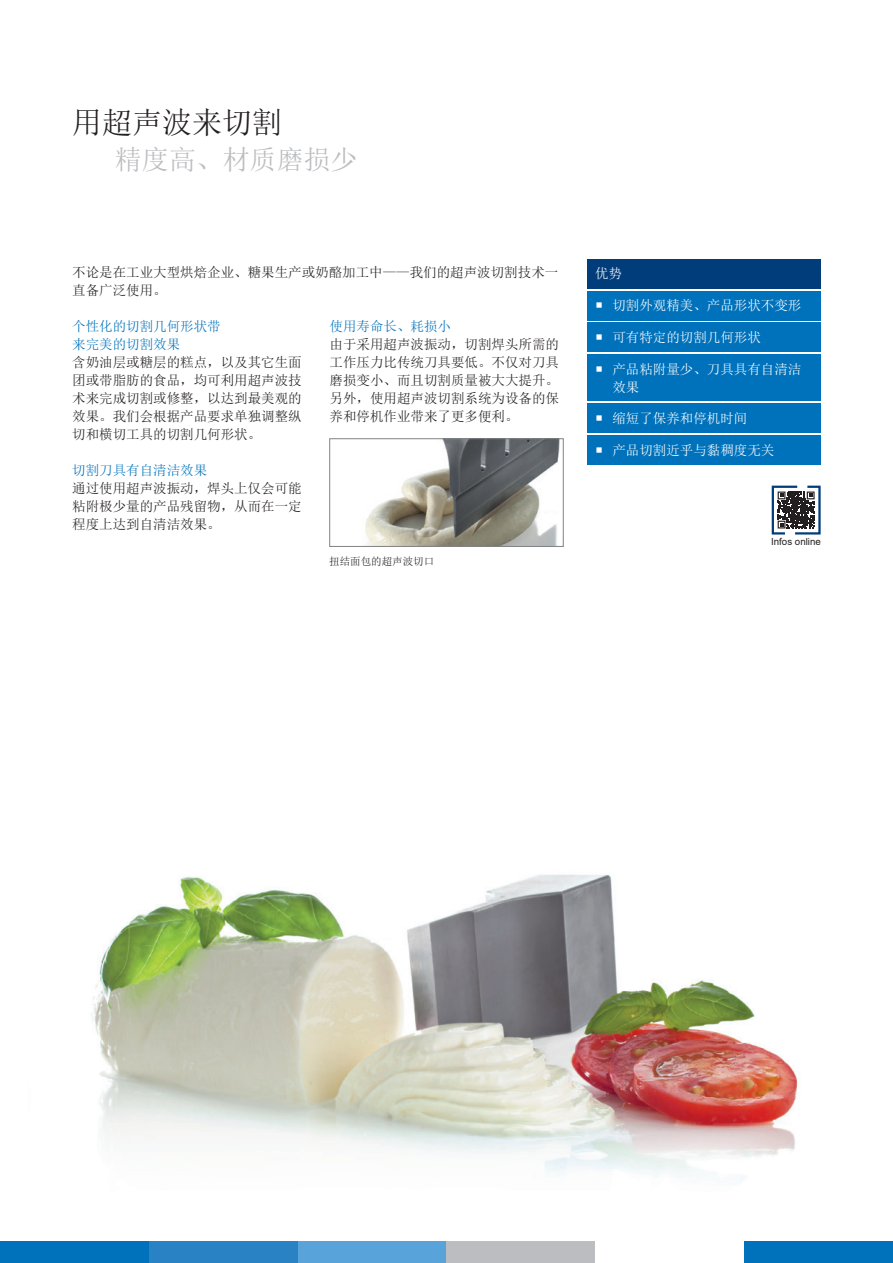
<style>
.page{position:relative;width:893px;height:1263px;background:#fff}
.page>*{position:absolute;margin:0;border:0;box-sizing:border-box;transform-origin:0 0}
.t1{font:30px "Sim Sun";color:#231f20}
.t2{font:27px "Sim Sun";color:#bcbdc0}
.t3{font:13.5px/18px "Sim Sun";color:#231f20;text-align:justify}
.t4{font:13.5px/18px "Sim Sun";color:#fff}
.t5{font:13.5px/18px "Sim Sun";color:#0072bc}
.t6{font:10.5px "Sim Sun";color:#231f20}
.t7{font:9.75px "Arial";color:#231f20}
</style>
<div class="page">
<img style="left:29px;top:874px;width:864px;height:368px">
<div style="left:0;top:1242px;width:149px;height:21px;background:#0072bc"></div>
<div style="left:149px;top:1242px;width:149px;height:21px;background:#2882c4"></div>
<div style="left:298px;top:1242px;width:148px;height:21px;background:#58a4da"></div>
<div style="left:446px;top:1242px;width:149px;height:21px;background:#bcbdc0"></div>
<div style="left:744px;top:1242px;width:149px;height:21px;background:#0072bc"></div>
<div style="left:587px;top:259px;width:234px;height:29px;background:#013c7b"></div>
<div style="left:587px;top:323px;width:234px;height:29px;background:#0072bc"></div>
<div style="left:587px;top:291px;width:234px;height:29px;background:#0072bc"></div>
<div style="left:587px;top:403px;width:234px;height:30px;background:#0072bc"></div>
<div style="left:587px;top:354px;width:234px;height:47px;background:#0072bc"></div>
<div style="left:587px;top:435px;width:234px;height:30px;background:#0072bc"></div>
<img style="left:365px;top:441px;width:195px;height:104px">
<div style="left:330px;top:439px;width:233px;height:108px;border:1px solid #808285"></div>
<svg style="left:771px;top:485px;width:50px;height:50px"></svg>
<h1 class="t1" style="left:72px;top:107px;width:211px">用超声波来切割</h1>
<h2 class="t2" style="left:115px;top:145px;width:244px">精度高、材质磨损少</h2>
<p class="t3" style="left:72px;top:263px;width:487px">不论是在工业大型烘焙企业、糖果生产或奶酪加工中——我们的超声波切割技术一直备广泛使用。</p>
<p class="t4" style="left:595px;top:265px;width:28px">优势</p>
<p class="t4" style="left:612px;top:328px;width:150px">可有特定的切割几何形状</p>
<p class="t4" style="left:612px;top:296px;width:191px">切割外观精美、产品形状不变形</p>
<p class="t5" style="left:72px;top:317px;width:150px">个性化的切割几何形状带来完美的切割效果</p>
<p class="t3" style="left:72px;top:353px;width:231px">含奶油层或糖层的糕点，以及其它生面团或带脂肪的食品，均可利用超声波技术来完成切割或修整，以达到最美观的效果。我们会根据产品要求单独调整纵切和横切工具的切割几何形状。</p>
<p class="t5" style="left:72px;top:461px;width:136px">切割刀具有自清洁效果</p>
<p class="t3" style="left:72px;top:479px;width:231px">通过使用超声波振动，焊头上仅会可能粘附极少量的产品残留物，从而在一定程度上达到自清洁效果。</p>
<p class="t5" style="left:330px;top:317px;width:123px">使用寿命长、耗损小</p>
<p class="t3" style="left:330px;top:335px;width:231px">由于采用超声波振动，切割焊头所需的工作压力比传统刀具要低。不仅对刀具磨损变小、而且切割质量被大大提升。另外，使用超声波切割系统为设备的保养和停机作业带来了更多便利。</p>
<p class="t4" style="left:612px;top:360px;width:191px">产品粘附量少、刀具具有自清洁效果</p>
<p class="t4" style="left:612px;top:409px;width:136px">缩短了保养和停机时间</p>
<p class="t4" style="left:612px;top:441px;width:164px">产品切割近乎与黏稠度无关</p>
<p class="t6" style="left:329px;top:556px;width:106px">扭结面包的超声波切口</p>
<p class="t7" style="left:771px;top:535px;width:51px">Infos online</p>
</div>
